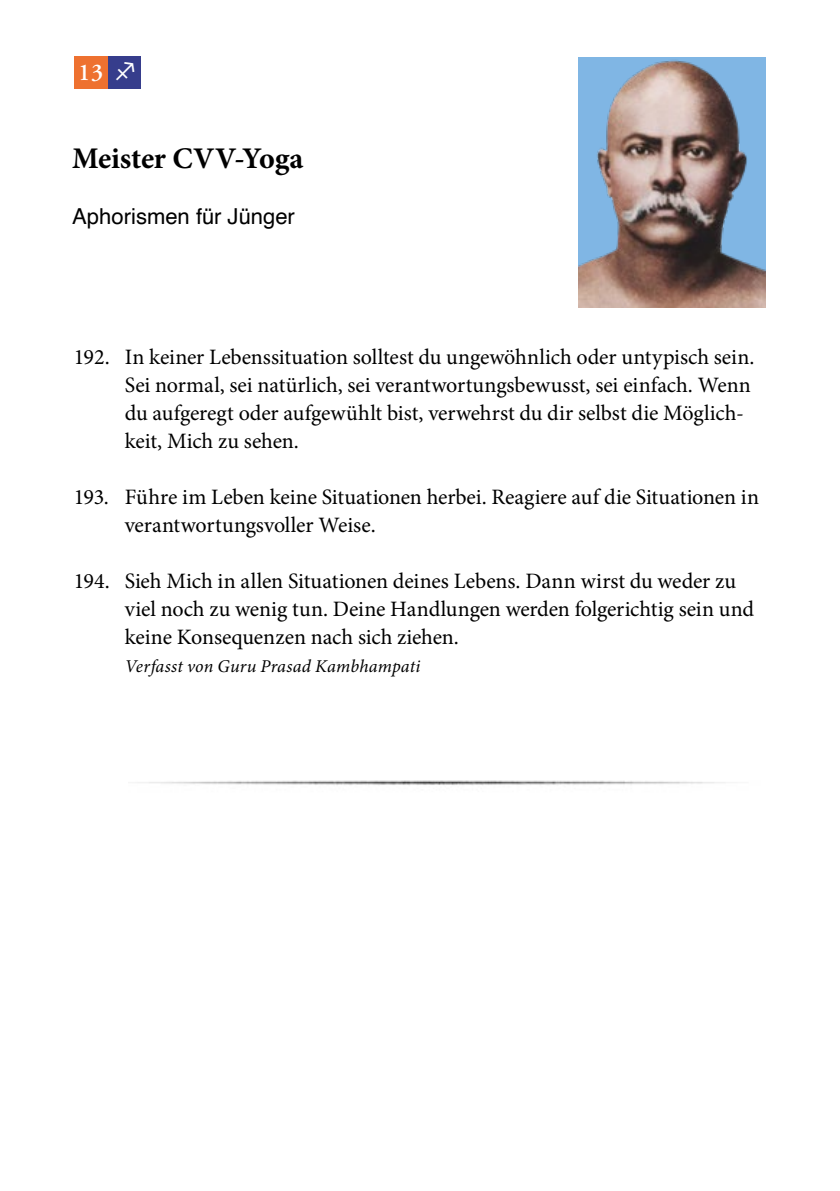
<style>
.page{position:relative;width:840px;height:1191px;background:#fff}
.page>*{position:absolute;margin:0;border:0;box-sizing:border-box;transform-origin:0 0}
.t1{font:700 30px "Minion Pro";letter-spacing:-.01em;color:#000}
.t2{font:600 24px "Adobe Garamond Pro";color:#fff}
.t3{font:22px/28px "Minion Pro";letter-spacing:-.005em;color:#000}
.t4{font:22px "Helvetica";color:#000}
.t5{font:italic 18px "Minion Pro";letter-spacing:.005em;color:#000}
</style>
<div class="page">
<div style="left:74px;top:56px;width:34px;height:33px;background:#ee7130"></div>
<div style="left:108px;top:56px;width:33px;height:33px;background:#363d8c"></div>
<img style="left:578px;top:58px;width:187px;height:250px">
<img style="left:137px;top:780px;width:589px;height:5px">
<p class="t2" style="left:78px;top:59px;width:27px">13</p>
<h1 class="t1" style="left:72px;top:137px;width:233px">Meister CVV-Yoga</h1>
<p class="t4" style="left:72px;top:199px;width:224px">Aphorismen für Jünger</p>
<p class="t3" style="left:125px;top:343px;width:630px;text-indent:-51px">192. In keiner Lebenssituation solltest du ungewöhnlich oder untypisch sein.<br>Sei normal, sei natürlich, sei verantwortungsbewusst, sei einfach. Wenn du aufgeregt oder aufgewühlt bist, verwehrst du dir selbst die Möglich&shy;keit, Mich zu sehen.</p>
<p class="t3" style="left:125px;top:483px;width:635px;text-indent:-51px">193. Führe im Leben keine Situationen herbei. Reagiere auf die Situationen in verantwortungsvoller Weise.</p>
<p class="t3" style="left:125px;top:567px;width:630px;text-indent:-51px">194. Sieh Mich in allen Situationen deines Lebens. Dann wirst du weder zu viel noch zu wenig tun. Deine Handlungen werden folgerichtig sein und keine Konsequenzen nach sich ziehen.</p>
<p class="t5" style="left:125px;top:654px;width:297px">Verfasst von Guru Prasad Kambhampati</p>
</div>
